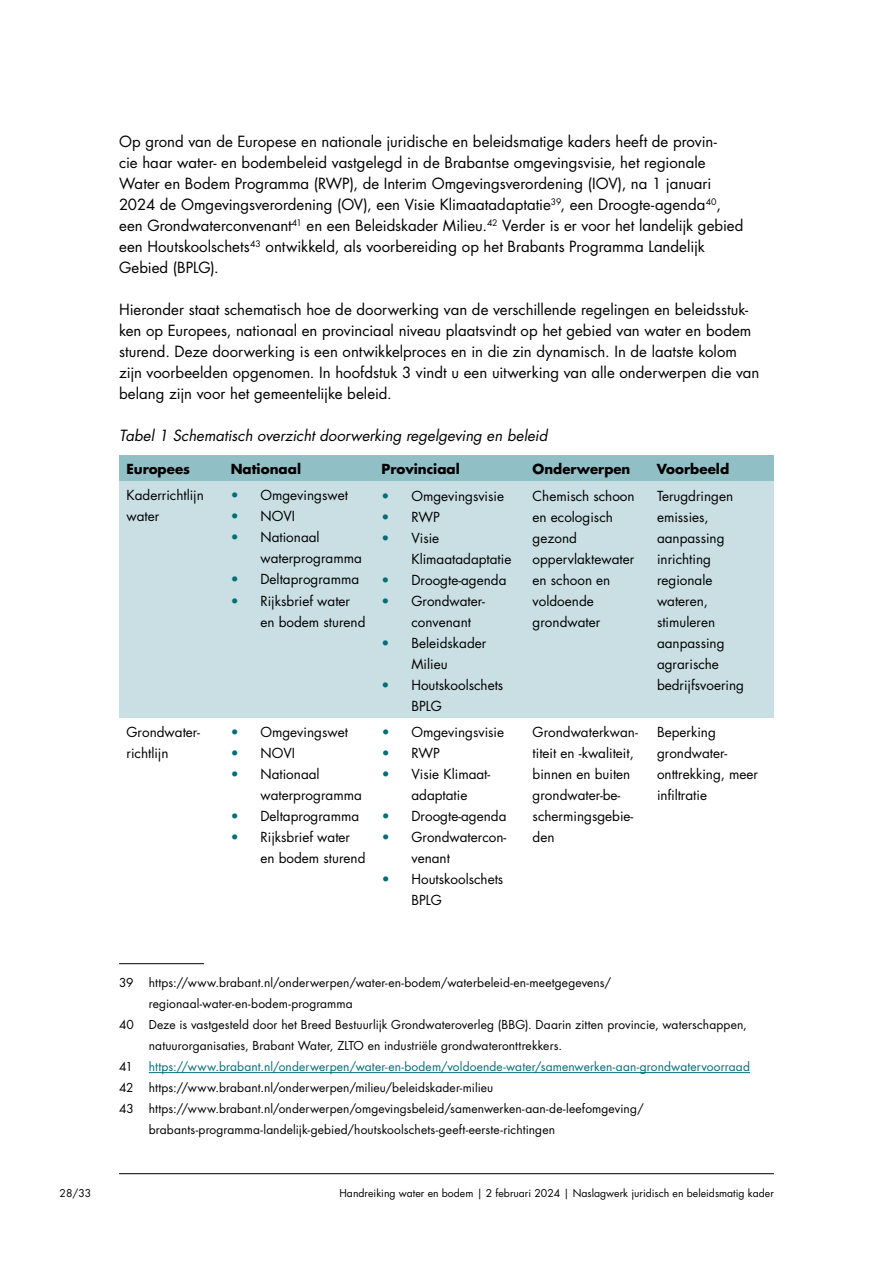
<style>
.page{position:relative;width:893px;height:1263px;background:#fff}
.page>*{position:absolute;margin:0;border:0;box-sizing:border-box;transform-origin:0 0}
.t1{font:15px/21px "Futura Std";color:#000}
.t2{font:italic 15px "Futura Std";color:#000}
.t3{font:13.5px/21px "Futura Std";color:#000}
.t4{font:700 13.5px "Futura Std";color:#000}
.t5{font:12px "Futura Std";letter-spacing:.01em;color:#000}
.t6{font:12px "Futura Std";letter-spacing:.01em;color:#006e79}
.t7{font:10.5px "Futura Std";color:#000}
.s1{color:#006e79}
</style>
<div class="page">
<hr style="left:119px;top:1173px;width:655px;height:1px;background:#000">
<hr style="left:119px;top:963px;width:85px;height:1px;background:#000">
<div style="left:119px;top:456px;width:104px;height:26px;background:#91bfc6"></div>
<div style="left:223px;top:456px;width:151px;height:26px;background:#91bfc6"></div>
<div style="left:374px;top:456px;width:151px;height:26px;background:#91bfc6"></div>
<div style="left:525px;top:456px;width:124px;height:26px;background:#91bfc6"></div>
<div style="left:649px;top:456px;width:125px;height:26px;background:#91bfc6"></div>
<div style="left:119px;top:482px;width:104px;height:236px;background:#c9dfe3"></div>
<div style="left:223px;top:482px;width:151px;height:236px;background:#c9dfe3"></div>
<div style="left:374px;top:482px;width:151px;height:236px;background:#c9dfe3"></div>
<div style="left:525px;top:482px;width:124px;height:236px;background:#c9dfe3"></div>
<div style="left:649px;top:482px;width:125px;height:236px;background:#c9dfe3"></div>
<hr style="left:149px;top:1072px;width:601px;height:1px;background:#006e79">
<p class="t1" style="left:119px;top:131px;width:626px">Op grond van de Europese en nationale juridische en beleidsmatige kaders heeft de provin-<br>cie haar water- en bodembeleid vastgelegd in de Brabantse omgevingsvisie, het regionale Water en Bodem Programma (RWP), de Interim Omgevingsverordening (IOV), na 1 januari 2024 de Omgevingsverordening (OV), een Visie Klimaatadaptatie<sup>39</sup>, een Droogte-agenda<sup>40</sup>, een Grondwaterconvenant<sup>41</sup> en een Beleidskader Milieu.<sup>42</sup> Verder is er voor het landelijk gebied een Houtskoolschets<sup>43</sup> ontwikkeld, als voorbereiding op het Brabants Programma Landelijk Gebied (BPLG).</p>
<p class="t1" style="left:119px;top:299px;width:642px">Hieronder staat schematisch hoe de doorwerking van de verschillende regelingen en beleidsstuk&shy;ken op Europees, nationaal en provinciaal niveau plaatsvindt op het gebied van water en bodem sturend. Deze doorwerking is een ontwikkelproces en in die zin dynamisch. In de laatste kolom zijn voorbeelden opgenomen. In hoofdstuk 3 vindt u een uitwerking van alle onderwerpen die van belang zijn voor het gemeentelijke beleid.</p>
<p class="t2" style="left:119px;top:426px;width:430px">Tabel 1 Schematisch overzicht doorwerking regelgeving en beleid</p>
<p class="t4" style="left:126px;top:460px;width:65px">Europees</p>
<p class="t4" style="left:231px;top:460px;width:72px">Nationaal</p>
<p class="t4" style="left:382px;top:460px;width:80px">Provinciaal</p>
<p class="t4" style="left:533px;top:460px;width:99px">Onderwerpen</p>
<p class="t4" style="left:657px;top:460px;width:74px">Voorbeeld</p>
<p class="t3" style="left:127px;top:485px;width:79px">Kaderrichtlijn water</p>
<p class="t3" style="left:231px;top:485px;width:119px"><span class="s1">•</span> Omgevingswet</p>
<p class="t3" style="left:533px;top:485px;width:104px">Chemisch schoon en ecologisch gezond oppervlaktewater en schoon en voldoende grondwater</p>
<p class="t3" style="left:657px;top:485px;width:89px">Terugdringen emissies, aanpassing inrichting regionale wateren, stimuleren aanpassing agrarische bedrijfsvoering</p>
<p class="t3" style="left:382px;top:485px;width:124px"><span class="s1">•</span> Omgevingsvisie</p>
<p class="t3" style="left:382px;top:506px;width:60px"><span class="s1">•</span> RWP</p>
<p class="t3" style="left:411px;top:527px;width:102px;text-indent:-30px"><span class="s1">•</span> Visie<br>Klimaatadaptatie</p>
<p class="t3" style="left:382px;top:569px;width:126px"><span class="s1">•</span> Droogte-agenda</p>
<p class="t3" style="left:411px;top:590px;width:75px;text-indent:-30px"><span class="s1">•</span> Grondwater&shy;convenant</p>
<p class="t3" style="left:411px;top:632px;width:76px;text-indent:-30px"><span class="s1">•</span> Beleidskader<br>Milieu</p>
<p class="t3" style="left:411px;top:674px;width:93px;text-indent:-30px"><span class="s1">•</span> Houtskoolschets<br>BPLG</p>
<p class="t3" style="left:231px;top:506px;width:66px"><span class="s1">•</span> NOVI</p>
<p class="t3" style="left:260px;top:527px;width:103px;text-indent:-30px"><span class="s1">•</span> Nationaal waterprogramma</p>
<p class="t3" style="left:231px;top:569px;width:130px"><span class="s1">•</span> Deltaprogramma</p>
<p class="t3" style="left:260px;top:590px;width:106px;text-indent:-30px"><span class="s1">•</span> Rijksbrief water en bodem sturend</p>
<p class="t3" style="left:127px;top:721px;width:75px">Grondwater&shy;richtlijn</p>
<p class="t3" style="left:231px;top:721px;width:119px"><span class="s1">•</span> Omgevingswet</p>
<p class="t3" style="left:231px;top:742px;width:66px"><span class="s1">•</span> NOVI</p>
<p class="t3" style="left:260px;top:763px;width:103px;text-indent:-30px"><span class="s1">•</span> Nationaal waterprogramma</p>
<p class="t3" style="left:231px;top:805px;width:130px"><span class="s1">•</span> Deltaprogramma</p>
<p class="t3" style="left:260px;top:826px;width:106px;text-indent:-30px"><span class="s1">•</span> Rijksbrief water en bodem sturend</p>
<p class="t3" style="left:382px;top:721px;width:124px"><span class="s1">•</span> Omgevingsvisie</p>
<p class="t3" style="left:382px;top:742px;width:60px"><span class="s1">•</span> RWP</p>
<p class="t3" style="left:382px;top:763px;width:110px;text-align:center"><span class="s1">•</span> Visie Klimaat&shy;adaptatie</p>
<p class="t3" style="left:382px;top:805px;width:126px"><span class="s1">•</span> Droogte-agenda</p>
<p class="t3" style="left:411px;top:826px;width:96px;text-indent:-30px"><span class="s1">•</span> Grondwatercon&shy;venant</p>
<p class="t3" style="left:411px;top:868px;width:93px;text-indent:-30px"><span class="s1">•</span> Houtskoolschets<br>BPLG</p>
<p class="t3" style="left:533px;top:721px;width:107px">Grondwaterkwan-</p>
<p class="t3" style="left:657px;top:721px;width:60px">Beperking</p>
<p class="t3" style="left:533px;top:742px;width:103px">titeit en -kwaliteit,</p>
<p class="t3" style="left:657px;top:742px;width:72px">grondwater-</p>
<p class="t3" style="left:533px;top:763px;width:99px">binnen en buiten</p>
<p class="t3" style="left:657px;top:763px;width:103px">onttrekking, meer</p>
<p class="t3" style="left:533px;top:784px;width:89px">grondwater-be-</p>
<p class="t3" style="left:657px;top:784px;width:52px">infltratie</p>
<p class="t3" style="left:533px;top:805px;width:102px">schermingsgebie&shy;den</p>
<p class="t5" style="left:119px;top:975px;width:16px">39</p>
<p class="t5" style="left:149px;top:975px;width:464px">https://www.brabant.nl/onderwerpen/water-en-bodem/waterbeleid-en-meetgegevens/</p>
<p class="t5" style="left:149px;top:996px;width:205px">regionaal-water-en-bodem-programma</p>
<p class="t5" style="left:119px;top:1017px;width:16px">40</p>
<p class="t5" style="left:149px;top:1017px;width:599px">Deze is vastgesteld door het Breed Bestuurlijk Grondwateroverleg (BBG). Daarin zitten provincie, waterschappen,</p>
<p class="t5" style="left:149px;top:1038px;width:415px">natuurorganisaties, Brabant Water, ZLTO en industriële grondwateronttrekkers.</p>
<p class="t5" style="left:119px;top:1059px;width:15px">41</p>
<p class="t6" style="left:149px;top:1059px;width:603px">https://www.brabant.nl/onderwerpen/water-en-bodem/voldoende-water/samenwerken-aan-grondwatervoorraad</p>
<p class="t5" style="left:119px;top:1080px;width:16px">42</p>
<p class="t5" style="left:149px;top:1080px;width:346px">https://www.brabant.nl/onderwerpen/milieu/beleidskader-milieu</p>
<p class="t5" style="left:119px;top:1101px;width:16px">43</p>
<p class="t5" style="left:149px;top:1101px;width:496px">https://www.brabant.nl/onderwerpen/omgevingsbeleid/samenwerken-aan-de-leefomgeving/</p>
<p class="t5" style="left:149px;top:1122px;width:408px">brabants-programma-landelijk-gebied/houtskoolschets-geeft-eerste-richtingen</p>
<p class="t7" style="left:60px;top:1187px;width:33px">28/33</p>
<p class="t7" style="left:339px;top:1187px;width:436px">Handreiking water en bodem | 2 februari 2024 | Naslagwerk juridisch en beleidsmatig kader</p>
</div>
